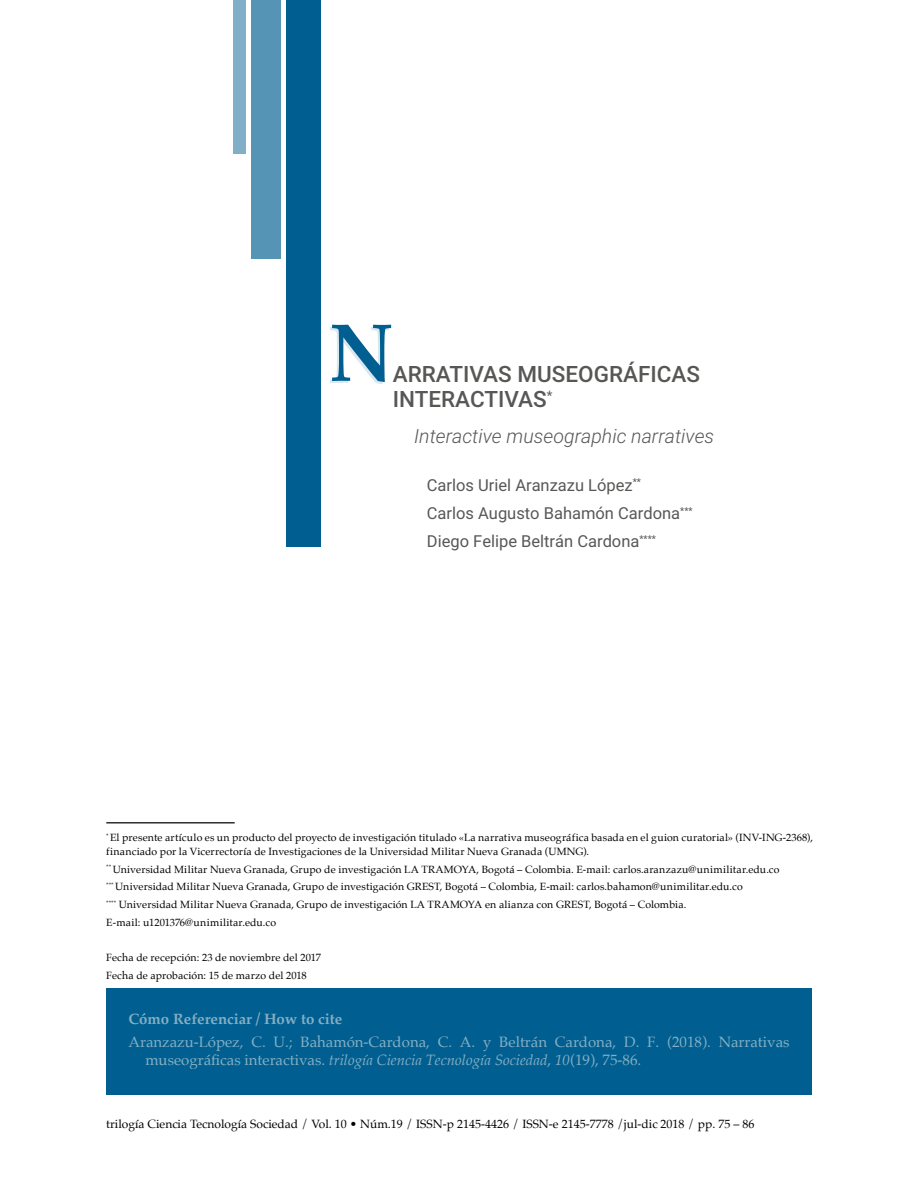
<style>
.page{position:relative;width:918px;height:1188px;background:#fff}
.page>*{position:absolute;margin:0;border:0;box-sizing:border-box;transform-origin:0 0}
.t1{font:700 82.5px "Palatino";color:#005f90;scale:.94 1}
.t2{font:500 22.5px/25.5px "Roboto";color:#575756}
.t3{font:italic 300 19.5px "Roboto";color:#575756}
.t4{font:16.5px/28.3px "Roboto";color:#575756}
.t5{font:15px/18px "Palatino";color:#ececec}
.t6{font:700 15px "Palatino";color:#ececec}
.t7{font:12px "Palatino";color:#000}
.t8{font:10.5px/17.7px "Palatino";letter-spacing:.01em;color:#000}
.s1{font-style:italic}
</style>
<div class="page">
<div style="left:106px;top:988px;width:706px;height:106px;background:#005f90"></div>
<div style="left:286px;top:0;width:34px;height:547px;background:#005f90"></div>
<div style="left:251px;top:0;width:30px;height:259px;background:#5594b5"></div>
<div style="left:233px;top:0;width:13px;height:153px;background:#80afc7"></div>
<hr style="left:106px;top:822px;width:129px;height:2px;background:#2f2f2f">
<h1 class="t1" style="left:329px;top:283px;width:70px">N</h1>
<h2 class="t2" style="left:393px;top:360px;width:309px">ARRATIVAS MUSEOGRÁFICAS<br>INTERACTIVAS<sup>*</sup></h2>
<h3 class="t3" style="left:414px;top:422px;width:302px">Interactive museographic narratives</h3>
<h3 class="t4" style="left:427px;top:470px;width:267px">Carlos Uriel Aranzazu López<sup>**<br></sup>Carlos Augusto Bahamón Cardona<sup>***<br></sup>Diego Felipe Beltrán Cardona<sup>****</sup></h3>
<p class="t8" style="left:106px;top:831px;width:708px;line-height:13.5px"><sup>*</sup> El presente artículo es un producto del proyecto de investigación titulado «La narrativa museográfica basada en el guion curatorial» (INV-ING-2368), financiado por la Vicerrectoría de Investigaciones de la Universidad Militar Nueva Granada (UMNG).</p>
<p class="t8" style="left:106px;top:860px;width:675px"><sup>**</sup> Universidad Militar Nueva Granada, Grupo de investigación LA TRAMOYA, Bogotá – Colombia. E-mail: carlos.aranzazu@unimilitar.edu.co <sup>***</sup> Universidad Militar Nueva Granada, Grupo de investigación GREST, Bogotá – Colombia, E-mail: carlos.bahamon@unimilitar.edu.co<br><sup>****</sup> Universidad Militar Nueva Granada, Grupo de investigación LA TRAMOYA en alianza con GREST, Bogotá – Colombia.<br>E-mail: u1201376@unimilitar.edu.co</p>
<p class="t8" style="left:106px;top:949px;width:216px">Fecha de recepción: 23 de noviembre del 2017<br>Fecha de aprobación: 15 de marzo del 2018</p>
<h3 class="t6" style="left:128px;top:1007px;width:216px">Cómo Referenciar / How to cite</h3>
<h3 class="t5" style="left:145px;top:1033px;width:646px;text-indent:-17px">Aranzazu-López, C. U.; Bahamón-Cardona, C. A. y Beltrán Cardona, D. F. (2018). Narrativas museográficas interactivas. <span class="s1">trilogía Ciencia Tecnología Sociedad</span>, <span class="s1">10</span>(19), 75-86.</h3>
<p class="t7" style="left:106px;top:1114px;width:650px">trilogía Ciencia Tecnología Sociedad / Vol. 10 • Núm.19 / ISSN-p 2145-4426 / ISSN-e 2145-7778 /jul-dic 2018 / pp. 75 – 86</p>
</div>
